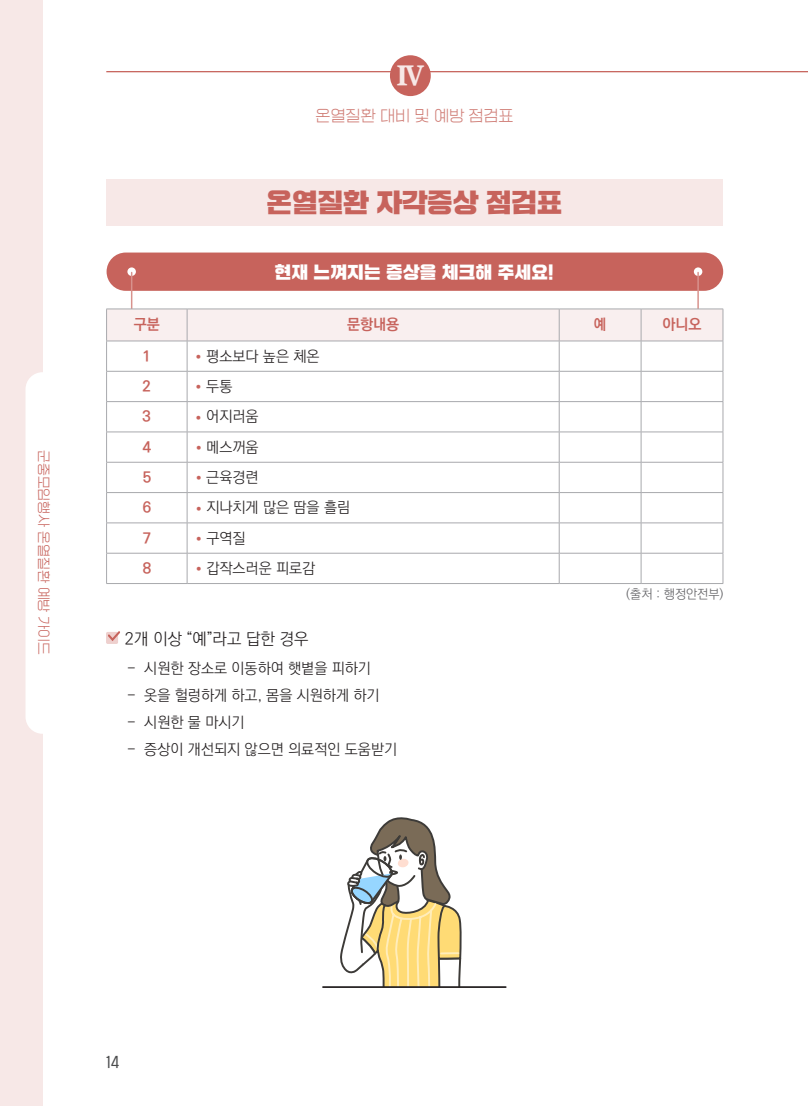
<style>
.page{position:relative;width:808px;height:1106px;background:#fff}
.page>*{position:absolute;margin:0;border:0;box-sizing:border-box;transform-origin:0 0}
.t1{font:30px "SD Myeongjo Neoa g Ex Bd";color:#f7e8e7}
.t2{font:25.5px "SD Gd Gothic";color:#c7635c}
.t3{font:16.5px "SD Gd Gothic";letter-spacing:.02em;color:#fff}
.t4{font:300 16.5px "Ko Pub World Dotum";color:#231f20}
.t5{font:300 15px "Ko Pub World Dotum";color:#231f20}
.t6{font:700 15px "Ko Pub World Dotum";color:#c7635c}
.t7{font:15px "SD Gyeokdong G203 Lt";color:#cf7b74}
.t8{font:700 15px "Ko Pub World Dotum";color:#c7635c;scale:.95 1}
.t9{font:13.5px "SD Gyeokdong G204 Rg";color:#4b4c4d}
.t10{font:12.75px "SD Gyeokdong G203 Lt";letter-spacing:.01em;color:#c7635c}
.t11{font:300 12.75px "Ko Pub World Dotum";color:#636366}
.s1{font-weight:700;color:#c7635c}
</style>
<div class="page">
<hr style="left:106px;top:71px;width:702px;height:1px;background:#c7635c">
<div style="left:390px;top:55px;width:41px;height:41px;background:#c7635c;border-radius:50%"></div>
<div style="left:0;top:0;width:43px;height:1106px;background:#f7e8e7"></div>
<div style="left:26px;top:372px;width:34px;height:361px;background:#fff;border-radius:17px"></div>
<div style="left:107px;top:252px;width:616px;height:39px;background:#c7635c;border-radius:19px"></div>
<svg style="left:127px;top:267px;width:9px;height:9px"></svg>
<div style="left:694px;top:267px;width:8px;height:9px;background:#fff;border-radius:50%"></div>
<hr style="left:697px;top:272px;width:2px;height:47px;background:#d8928d">
<hr style="left:131px;top:272px;width:1px;height:47px;background:#d8928d">
<div style="left:107px;top:310px;width:616px;height:31px;background:#f9efef"></div>
<hr style="left:187px;top:309px;width:1px;height:32px;background:#a8a9ad">
<hr style="left:187px;top:341px;width:1px;height:30px;background:#a8a9ad">
<hr style="left:559px;top:341px;width:1px;height:30px;background:#a8a9ad">
<hr style="left:106px;top:371px;width:81px;height:1px;background:#a8a9ad">
<hr style="left:187px;top:371px;width:372px;height:1px;background:#a8a9ad">
<hr style="left:187px;top:371px;width:1px;height:30px;background:#a8a9ad">
<hr style="left:559px;top:371px;width:82px;height:1px;background:#a8a9ad">
<hr style="left:559px;top:371px;width:1px;height:30px;background:#a8a9ad">
<hr style="left:641px;top:371px;width:82px;height:1px;background:#a8a9ad">
<hr style="left:106px;top:401px;width:81px;height:1px;background:#a8a9ad">
<hr style="left:187px;top:401px;width:372px;height:1px;background:#a8a9ad">
<svg style="left:187px;top:402px;width:1px;height:29px"></svg>
<hr style="left:559px;top:401px;width:82px;height:1px;background:#a8a9ad">
<svg style="left:559px;top:402px;width:1px;height:29px"></svg>
<hr style="left:641px;top:401px;width:82px;height:1px;background:#a8a9ad">
<hr style="left:106px;top:431px;width:81px;height:1px;background:#a8a9ad">
<hr style="left:187px;top:431px;width:372px;height:1px;background:#a8a9ad">
<hr style="left:187px;top:432px;width:1px;height:30px;background:#a8a9ad">
<hr style="left:559px;top:431px;width:82px;height:1px;background:#a8a9ad">
<hr style="left:559px;top:432px;width:1px;height:30px;background:#a8a9ad">
<hr style="left:641px;top:431px;width:82px;height:1px;background:#a8a9ad">
<hr style="left:106px;top:462px;width:81px;height:1px;background:#a8a9ad">
<hr style="left:187px;top:462px;width:372px;height:1px;background:#a8a9ad">
<hr style="left:187px;top:462px;width:1px;height:30px;background:#a8a9ad">
<hr style="left:559px;top:462px;width:82px;height:1px;background:#a8a9ad">
<hr style="left:559px;top:462px;width:1px;height:30px;background:#a8a9ad">
<hr style="left:641px;top:462px;width:82px;height:1px;background:#a8a9ad">
<hr style="left:106px;top:492px;width:81px;height:1px;background:#a8a9ad">
<hr style="left:187px;top:492px;width:372px;height:1px;background:#a8a9ad">
<svg style="left:187px;top:493px;width:1px;height:29px"></svg>
<hr style="left:559px;top:492px;width:82px;height:1px;background:#a8a9ad">
<svg style="left:559px;top:493px;width:1px;height:29px"></svg>
<hr style="left:641px;top:492px;width:82px;height:1px;background:#a8a9ad">
<hr style="left:106px;top:522px;width:81px;height:1px;background:#a8a9ad">
<hr style="left:187px;top:522px;width:372px;height:1px;background:#a8a9ad">
<hr style="left:187px;top:523px;width:1px;height:30px;background:#a8a9ad">
<hr style="left:559px;top:522px;width:82px;height:1px;background:#a8a9ad">
<hr style="left:559px;top:523px;width:1px;height:30px;background:#a8a9ad">
<hr style="left:641px;top:522px;width:82px;height:1px;background:#a8a9ad">
<hr style="left:106px;top:553px;width:81px;height:1px;background:#a8a9ad">
<hr style="left:187px;top:553px;width:372px;height:1px;background:#a8a9ad">
<hr style="left:187px;top:553px;width:1px;height:30px;background:#a8a9ad">
<hr style="left:559px;top:553px;width:82px;height:1px;background:#a8a9ad">
<hr style="left:559px;top:553px;width:1px;height:30px;background:#a8a9ad">
<hr style="left:641px;top:553px;width:82px;height:1px;background:#a8a9ad">
<hr style="left:106px;top:583px;width:81px;height:1px;background:#a8a9ad">
<hr style="left:187px;top:583px;width:372px;height:1px;background:#a8a9ad">
<hr style="left:559px;top:583px;width:82px;height:1px;background:#a8a9ad">
<hr style="left:641px;top:583px;width:82px;height:1px;background:#a8a9ad">
<hr style="left:106px;top:309px;width:81px;height:1px;background:#a8a9ad">
<hr style="left:106px;top:309px;width:1px;height:32px;background:#a8a9ad">
<hr style="left:187px;top:309px;width:372px;height:1px;background:#a8a9ad">
<hr style="left:559px;top:309px;width:1px;height:32px;background:#a8a9ad">
<hr style="left:106px;top:341px;width:81px;height:1px;background:#a8a9ad">
<hr style="left:187px;top:341px;width:372px;height:1px;background:#a8a9ad">
<hr style="left:106px;top:341px;width:1px;height:30px;background:#a8a9ad">
<hr style="left:641px;top:341px;width:1px;height:30px;background:#a8a9ad">
<hr style="left:723px;top:341px;width:1px;height:30px;background:#a8a9ad">
<hr style="left:106px;top:371px;width:1px;height:30px;background:#a8a9ad">
<hr style="left:641px;top:371px;width:1px;height:30px;background:#a8a9ad">
<hr style="left:723px;top:371px;width:1px;height:30px;background:#a8a9ad">
<svg style="left:106px;top:402px;width:1px;height:29px"></svg>
<svg style="left:641px;top:402px;width:1px;height:29px"></svg>
<svg style="left:723px;top:402px;width:1px;height:29px"></svg>
<hr style="left:106px;top:432px;width:1px;height:30px;background:#a8a9ad">
<hr style="left:641px;top:432px;width:1px;height:30px;background:#a8a9ad">
<hr style="left:723px;top:432px;width:1px;height:30px;background:#a8a9ad">
<hr style="left:106px;top:462px;width:1px;height:30px;background:#a8a9ad">
<hr style="left:641px;top:462px;width:1px;height:30px;background:#a8a9ad">
<hr style="left:723px;top:462px;width:1px;height:30px;background:#a8a9ad">
<svg style="left:106px;top:493px;width:1px;height:29px"></svg>
<svg style="left:641px;top:493px;width:1px;height:29px"></svg>
<svg style="left:723px;top:493px;width:1px;height:29px"></svg>
<hr style="left:106px;top:523px;width:1px;height:30px;background:#a8a9ad">
<hr style="left:641px;top:523px;width:1px;height:30px;background:#a8a9ad">
<hr style="left:723px;top:523px;width:1px;height:30px;background:#a8a9ad">
<hr style="left:106px;top:553px;width:1px;height:30px;background:#a8a9ad">
<hr style="left:641px;top:553px;width:1px;height:30px;background:#a8a9ad">
<hr style="left:723px;top:553px;width:1px;height:30px;background:#a8a9ad">
<hr style="left:559px;top:309px;width:82px;height:1px;background:#a8a9ad">
<hr style="left:641px;top:309px;width:82px;height:1px;background:#a8a9ad">
<hr style="left:641px;top:309px;width:1px;height:32px;background:#a8a9ad">
<hr style="left:723px;top:309px;width:1px;height:32px;background:#a8a9ad">
<hr style="left:559px;top:341px;width:82px;height:1px;background:#a8a9ad">
<hr style="left:641px;top:341px;width:82px;height:1px;background:#a8a9ad">
<div style="left:106px;top:179px;width:617px;height:47px;background:#f7e8e7"></div>
<div style="left:106px;top:632px;width:12px;height:12px;background:#eed0ce;border-radius:2px"></div>
<svg style="left:108px;top:631px;width:12px;height:10px"></svg>
<svg style="left:340px;top:817px;width:122px;height:169px"></svg>
<hr style="left:323px;top:986px;width:183px;height:2px;background:#231f20">
<p class="t10" style="left:50px;top:450px;width:206px;rotate:90deg">군중모임행사 온열질환 예방 가이드</p>
<h1 class="t1" style="left:396px;top:59px;width:30px">Ⅳ</h1>
<p class="t7" style="left:316px;top:108px;width:199px">온열질환 대비 및 예방 점검표</p>
<h2 class="t2" style="left:266px;top:190px;width:297px">온열질환 자각증상 점검표</h2>
<p class="t3" style="left:275px;top:263px;width:281px">현재 느껴지는 증상을 체크해 주세요!</p>
<p class="t6" style="left:134px;top:314px;width:28px">구분</p>
<p class="t6" style="left:347px;top:314px;width:54px">문항내용</p>
<p class="t8" style="left:594px;top:314px;width:15px">예</p>
<p class="t6" style="left:662px;top:314px;width:41px">아니오</p>
<p class="t6" style="left:143px;top:345px;width:10px">1</p>
<p class="t5" style="left:196px;top:345px;width:125px"><span class="s1">•</span> 평소보다 높은 체온</p>
<p class="t6" style="left:143px;top:375px;width:10px">2</p>
<p class="t5" style="left:196px;top:376px;width:38px"><span class="s1">•</span> 두통</p>
<p class="t6" style="left:143px;top:406px;width:10px">3</p>
<p class="t5" style="left:196px;top:406px;width:64px"><span class="s1">•</span> 어지러움</p>
<p class="t6" style="left:143px;top:436px;width:10px">4</p>
<p class="t5" style="left:196px;top:436px;width:64px"><span class="s1">•</span> 메스꺼움</p>
<p class="t6" style="left:143px;top:466px;width:10px">5</p>
<p class="t5" style="left:196px;top:467px;width:64px"><span class="s1">•</span> 근육경련</p>
<p class="t6" style="left:143px;top:497px;width:10px">6</p>
<p class="t5" style="left:196px;top:497px;width:156px"><span class="s1">•</span> 지나치게 많은 땀을 흘림</p>
<p class="t6" style="left:143px;top:527px;width:10px">7</p>
<p class="t5" style="left:196px;top:527px;width:51px"><span class="s1">•</span> 구역질</p>
<p class="t6" style="left:143px;top:557px;width:10px">8</p>
<p class="t5" style="left:196px;top:557px;width:121px"><span class="s1">•</span> 갑작스러운 피로감</p>
<p class="t11" style="left:626px;top:585px;width:99px">(출처 : 행정안전부)</p>
<p class="t4" style="left:125px;top:627px;width:185px">2개 이상 “예”라고 답한 경우</p>
<p class="t5" style="left:127px;top:657px;width:245px">- 시원한 장소로 이동하여 햇볕을 피하기</p>
<p class="t5" style="left:127px;top:684px;width:254px">- 옷을 헐렁하게 하고, 몸을 시원하게 하기</p>
<p class="t5" style="left:127px;top:711px;width:119px">- 시원한 물 마시기</p>
<p class="t5" style="left:127px;top:738px;width:271px">- 증상이 개선되지 않으면 의료적인 도움받기</p>
<p class="t9" style="left:106px;top:1054px;width:14px">14</p>
</div>
